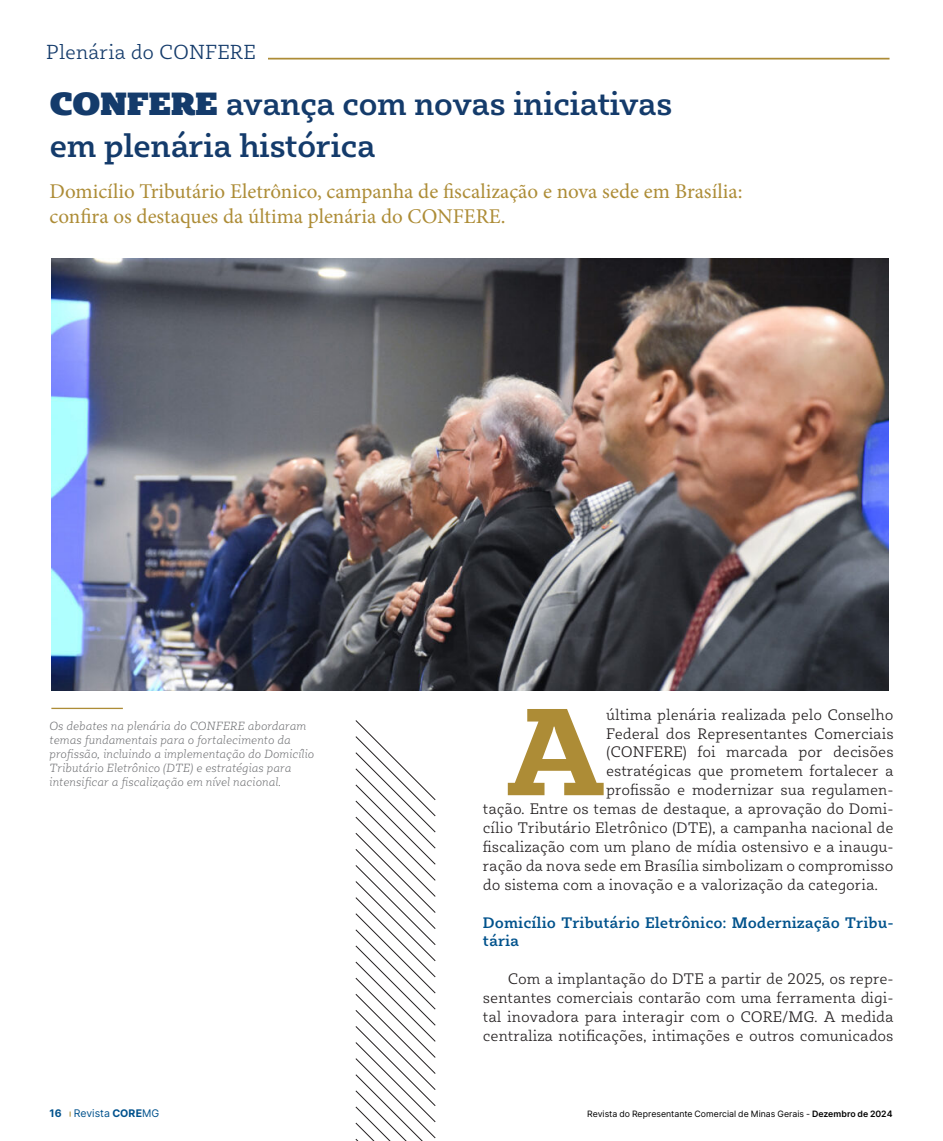
<style>
.page{position:relative;width:943px;height:1141px;background:#fff}
.page>*{position:absolute;margin:0;border:0;box-sizing:border-box;transform-origin:0 0}
.t1{font:700 127.92px "Sybilla";color:#ad8c36}
.t2{font:500 33.25px/42px "Sybilla";letter-spacing:-.02em;color:#143b6b}
.t3{font:21px/25.2px "Minion Pro";color:#ad8c36}
.t4{font:300 21px "Sybilla";color:#143b6b}
.t5{font:300 15.75px/18.9px "Sybilla";color:#231f20;text-align:justify}
.t6{font:500 15.75px/18.9px "Sybilla";color:#00528c}
.t7{font:italic 100 12.25px/14px "Sybilla";color:#6c6d70}
.t8{font:10.5px "Inter";color:#00528d}
.t9{font:8.75px "Inter";color:#000}
.s1{font-weight:900}
.s2{font-weight:700;color:#00528c}
.s3{font-weight:700}
.s4{font-weight:600}
</style>
<div class="page">
<hr style="left:268px;top:58px;width:621px;height:2px;background:#ad8c36">
<img style="left:51px;top:258px;width:837px;height:433px">
<hr style="left:51px;top:708px;width:72px;height:1px;background:#ad8c36">
<svg style="left:355px;top:720px;width:81px;height:421px"></svg>
<h3 class="t4" style="left:46px;top:38px;width:211px">Plenária do CONFERE</h3>
<h2 class="t2" style="left:50px;top:81px;width:624px"><span class="s1">CONFERE</span> avança com novas iniciativas em plenária histórica</h2>
<h3 class="t3" style="left:50px;top:179px;width:694px">Domicílio Tributário Eletrônico, campanha de fiscalização e nova sede em Brasília: confira os destaques da última plenária do CONFERE.</h3>
<p class="t7" style="left:50px;top:718px;width:266px">Os debates na plenária do CONFERE abordaram temas fundamentais para o fortalecimento da profissão, incluindo a implementação do Domicílio Tributário Eletrônico (DTE) e estratégias para intensificar a fiscalização em nível nacional.</p>
<h1 class="t1" style="left:505px;top:668px;width:102px">A</h1>
<p class="t5" style="left:606px;top:704px;width:289px">última plenária realizada pelo Conselho</p>
<p class="t5" style="left:606px;top:723px;width:289px">Federal dos Representantes Comerciais</p>
<p class="t5" style="left:606px;top:742px;width:289px">(CONFERE) foi marcada por decisões</p>
<p class="t5" style="left:606px;top:761px;width:289px">estratégicas que prometem fortalecer a</p>
<p class="t5" style="left:606px;top:780px;width:289px">profissão e modernizar sua regulamen-</p>
<p class="t5" style="left:483px;top:799px;width:412px">tação. Entre os temas de destaque, a aprovação do Domi-</p>
<p class="t5" style="left:483px;top:818px;width:412px">cílio Tributário Eletrônico (DTE), a campanha nacional de</p>
<p class="t5" style="left:483px;top:837px;width:412px">fiscalização com um plano de mídia ostensivo e a inaugu-</p>
<p class="t5" style="left:483px;top:855px;width:412px">ração da nova sede em Brasília simbolizam o compromisso</p>
<p class="t5" style="left:483px;top:874px;width:397px">do sistema com a inovação e a valorização da categoria.</p>
<p class="t6" style="left:483px;top:912px;width:412px">Domicílio Tributário Eletrônico: Modernização Tribu&shy;tária</p>
<p class="t5" style="left:483px;top:969px;width:412px;text-indent:25px">Com a implantação do DTE a partir de 2025, os repre&shy;sentantes comerciais contarão com uma ferramenta digi&shy;tal inovadora para interagir com o CORE/MG. A medida centraliza notificações, intimações e outros comunicados</p>
<p class="t8" style="left:50px;top:1106px;width:111px"><span class="s2">16</span> Revista <span class="s3">CORE</span>MG</p>
<p class="t9" style="left:587px;top:1107px;width:307px">Revista do Representante Comercial de Minas Gerais - <span class="s4">Dezembro de 2024</span></p>
</div>
